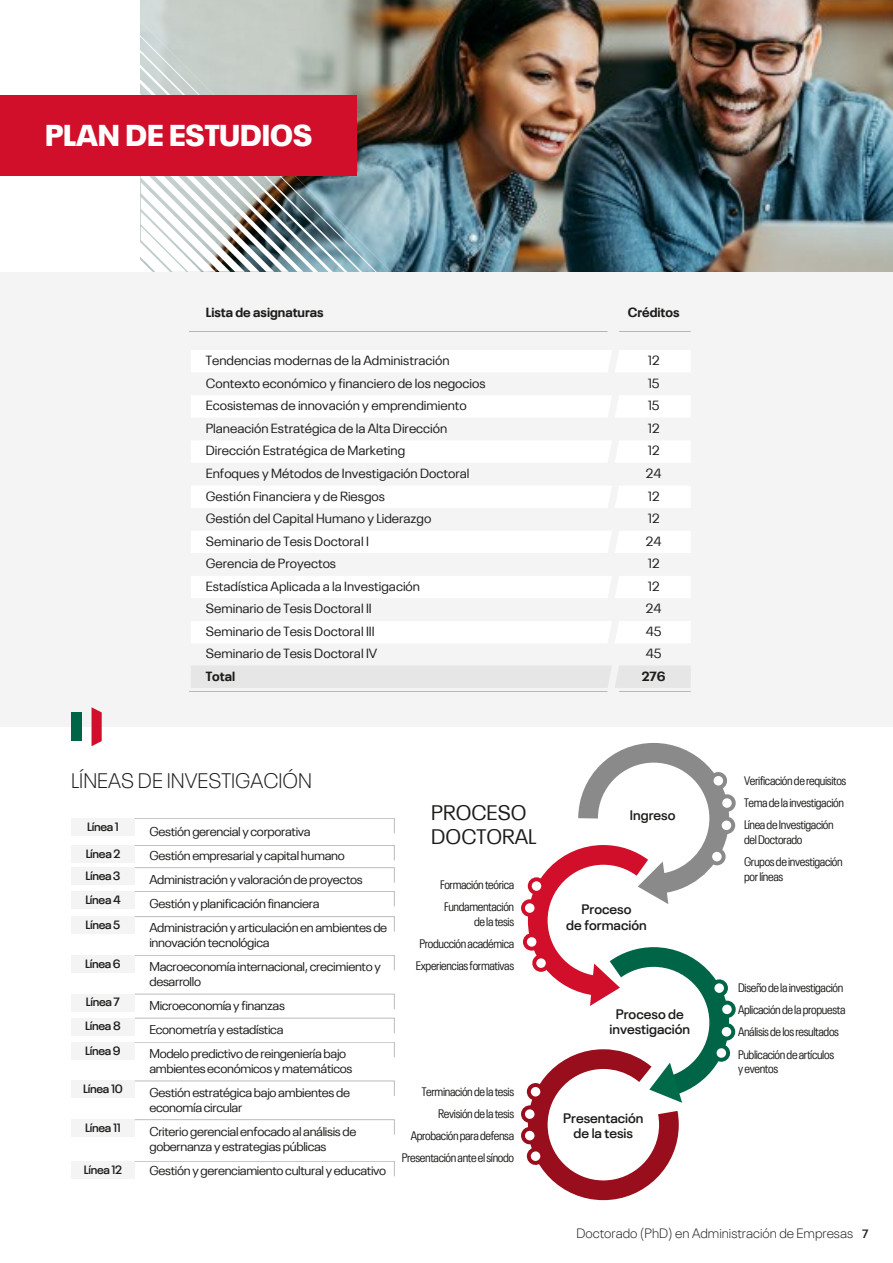
<style>
.page{position:relative;width:893px;height:1263px;background:#fff}
.page>*{position:absolute;margin:0;border:0;box-sizing:border-box;transform-origin:0 0}
.t1{font:900 30px "Neue Plak";color:#fff}
.t2{font:300 21px "Neue Plak";color:#1d1d1b}
.t3{font:21px/24px "Neue Plak";color:#1d1d1b}
.t4{font:600 13.8px/15.3px "Neue Plak";color:#1d1d1b;text-align:center}
.t5{font:300 13.5px "Neue Plak";color:#1d1d1b}
.t6{font:13.2px/22.5px "Neue Plak";color:#1d1d1b}
.t7{font:700 13.2px "Neue Plak";color:#1d1d1b}
.t8{font:12.75px/24px "Neue Plak";letter-spacing:-.025em;color:#1d1d1b}
.t9{font:condensed 12.3px/22.2px "Neue Plak";letter-spacing:-.03em;color:#1d1d1b}
.t10{font:600 12px/24.2px "Neue Plak";letter-spacing:-.025em;color:#1d1d1b}
.s1{font-weight:600;font-size:12px}
</style>
<div class="page">
<img style="left:392px;top:0;width:501px;height:272px">
<svg style="left:521px;top:743px;width:215px;height:458px"></svg>
<div style="left:712px;top:774px;width:13px;height:13px;background:#fff;border-radius:50%"></div>
<div style="left:710px;top:772px;width:17px;height:17px;border:4px solid #8a8a8a;border-radius:50%"></div>
<div style="left:530px;top:879px;width:13px;height:14px;background:#fff;border-radius:50%"></div>
<div style="left:528px;top:877px;width:17px;height:18px;border:4px solid #d10f2a;border-radius:50%"></div>
<div style="left:523px;top:901px;width:13px;height:14px;background:#fff;border-radius:50%"></div>
<div style="left:521px;top:899px;width:17px;height:18px;border:4px solid #d10f2a;border-radius:50%"></div>
<div style="left:525px;top:935px;width:13px;height:14px;background:#fff;border-radius:50%"></div>
<div style="left:523px;top:933px;width:17px;height:17px;border:4px solid #d10f2a;border-radius:50%"></div>
<div style="left:534px;top:956px;width:14px;height:14px;background:#fff;border-radius:50%"></div>
<div style="left:532px;top:954px;width:18px;height:18px;border:4px solid #d10f2a;border-radius:50%"></div>
<div style="left:712px;top:981px;width:14px;height:14px;background:#fff;border-radius:50%"></div>
<div style="left:710px;top:979px;width:18px;height:18px;border:4px solid #006547;border-radius:50%"></div>
<div style="left:720px;top:1002px;width:14px;height:14px;background:#fff;border-radius:50%"></div>
<div style="left:718px;top:1001px;width:18px;height:17px;border:4px solid #006547;border-radius:50%"></div>
<div style="left:720px;top:1025px;width:13px;height:13px;background:#fff;border-radius:50%"></div>
<div style="left:718px;top:1023px;width:17px;height:17px;border:4px solid #006547;border-radius:50%"></div>
<div style="left:714px;top:1046px;width:14px;height:14px;background:#fff;border-radius:50%"></div>
<div style="left:712px;top:1044px;width:18px;height:18px;border:4px solid #006547;border-radius:50%"></div>
<svg style="left:528px;top:1085px;width:15px;height:14px"></svg>
<div style="left:526px;top:1083px;width:19px;height:18px;border:4px solid #990e1d;border-radius:50%"></div>
<div style="left:523px;top:1107px;width:14px;height:14px;background:#fff;border-radius:50%"></div>
<div style="left:521px;top:1105px;width:18px;height:18px;border:4px solid #990e1d;border-radius:50%"></div>
<svg style="left:523px;top:1128px;width:14px;height:15px"></svg>
<div style="left:521px;top:1126px;width:18px;height:19px;border:4px solid #990e1d;border-radius:50%"></div>
<svg style="left:528px;top:1149px;width:15px;height:14px"></svg>
<div style="left:526px;top:1147px;width:19px;height:18px;border:4px solid #990e1d;border-radius:50%"></div>
<div style="left:720px;top:796px;width:14px;height:14px;background:#fff;border-radius:50%"></div>
<div style="left:718px;top:794px;width:18px;height:18px;border:4px solid #8a8a8a;border-radius:50%"></div>
<div style="left:720px;top:818px;width:13px;height:14px;background:#fff;border-radius:50%"></div>
<div style="left:718px;top:817px;width:17px;height:17px;border:4px solid #8a8a8a;border-radius:50%"></div>
<div style="left:710px;top:850px;width:14px;height:13px;background:#fff;border-radius:50%"></div>
<div style="left:708px;top:848px;width:18px;height:17px;border:4px solid #8a8a8a;border-radius:50%"></div>
<div style="left:0;top:272px;width:893px;height:455px;background:#f4f4f4"></div>
<div style="left:191px;top:351px;width:499px;height:21px;background:#fff"></div>
<div style="left:191px;top:396px;width:499px;height:21px;background:#fff"></div>
<div style="left:191px;top:441px;width:499px;height:21px;background:#fff"></div>
<div style="left:191px;top:486px;width:499px;height:21px;background:#fff"></div>
<div style="left:191px;top:531px;width:499px;height:22px;background:#fff"></div>
<div style="left:191px;top:576px;width:499px;height:22px;background:#fff"></div>
<div style="left:191px;top:622px;width:499px;height:21px;background:#fff"></div>
<div style="left:191px;top:666px;width:500px;height:22px;background:#e6e6e6"></div>
<hr style="left:189px;top:331px;width:419px;height:1px;background:#1d1d1b">
<hr style="left:619px;top:331px;width:72px;height:1px;background:#1d1d1b">
<hr style="left:189px;top:691px;width:419px;height:1px;background:#1d1d1b">
<hr style="left:619px;top:691px;width:72px;height:1px;background:#1d1d1b">
<svg style="left:141px;top:0;width:251px;height:272px;background:#adb6b3"></svg>
<div style="left:0;top:96px;width:357px;height:80px;background:#d10f2a"></div>
<div style="left:71px;top:712px;width:10px;height:29px;background:#006547"></div>
<svg style="left:92px;top:707px;width:10px;height:39px"></svg>
<div style="left:71px;top:818px;width:64px;height:17px;background:#f4f4f4"></div>
<div style="left:71px;top:845px;width:64px;height:18px;background:#f4f4f4"></div>
<div style="left:71px;top:867px;width:64px;height:18px;background:#f4f4f4"></div>
<div style="left:71px;top:891px;width:64px;height:17px;background:#f4f4f4"></div>
<div style="left:71px;top:916px;width:64px;height:18px;background:#f4f4f4"></div>
<div style="left:71px;top:955px;width:64px;height:17px;background:#f4f4f4"></div>
<div style="left:71px;top:994px;width:64px;height:17px;background:#f4f4f4"></div>
<div style="left:71px;top:1018px;width:64px;height:17px;background:#f4f4f4"></div>
<div style="left:71px;top:1042px;width:64px;height:17px;background:#f4f4f4"></div>
<div style="left:71px;top:1081px;width:64px;height:17px;background:#f4f4f4"></div>
<div style="left:71px;top:1119px;width:64px;height:18px;background:#f4f4f4"></div>
<div style="left:71px;top:1161px;width:64px;height:17px;background:#f4f4f4"></div>
<svg style="left:135px;top:845px;width:260px;height:15px"></svg>
<svg style="left:135px;top:818px;width:260px;height:15px"></svg>
<svg style="left:135px;top:867px;width:260px;height:16px"></svg>
<svg style="left:135px;top:891px;width:260px;height:15px"></svg>
<svg style="left:135px;top:916px;width:260px;height:15px"></svg>
<svg style="left:135px;top:955px;width:260px;height:15px"></svg>
<svg style="left:135px;top:994px;width:260px;height:15px"></svg>
<svg style="left:135px;top:1018px;width:260px;height:15px"></svg>
<svg style="left:135px;top:1042px;width:260px;height:15px"></svg>
<svg style="left:135px;top:1081px;width:260px;height:15px"></svg>
<svg style="left:135px;top:1161px;width:260px;height:15px"></svg>
<svg style="left:135px;top:1119px;width:260px;height:16px"></svg>
<h1 class="t1" style="left:45px;top:111px;width:269px">PLAN DE ESTUDIOS</h1>
<p class="t7" style="left:206px;top:301px;width:119px">Lista de asignaturas</p>
<p class="t7" style="left:628px;top:301px;width:53px">Créditos</p>
<p class="t6" style="left:206px;top:348px;width:281px">Tendencias modernas de la Administración Contexto económico y financiero de los negocios Ecosistemas de innovación y emprendimiento Planeación Estratégica de la Alta Dirección Dirección Estratégica de Marketing<br>Enfoques y Métodos de Investigación Doctoral Gestión Financiera y de Riesgos<br>Gestión del Capital Humano y Liderazgo Seminario de Tesis Doctoral I<br>Gerencia de Proyectos<br>Estadística Aplicada a la Investigación<br>Seminario de Tesis Doctoral II<br>Seminario de Tesis Doctoral III<br>Seminario de Tesis Doctoral IV</p>
<p class="t7" style="left:206px;top:666px;width:31px">Total</p>
<p class="t6" style="left:646px;top:348px;width:17px">12<br>15<br>15<br>12<br>12<br>24<br>12<br>12<br>24<br>12<br>12<br>24<br>45<br>45</p>
<p class="t7" style="left:642px;top:666px;width:25px">276</p>
<h2 class="t2" style="left:71px;top:765px;width:242px">LÍNEAS DE INVESTIGACIÓN</h2>
<p class="t8" style="left:149px;top:818px;width:239px">Gestión gerencial y corporativa<br>Gestión empresarial y capital humano Administración y valoración de proyectos Gestión y planificación financiera Administración y articulación en ambientes de</p>
<p class="t8" style="left:149px;top:929px;width:233px">innovación tecnológica<br>Macroeconomía internacional, crecimiento y</p>
<p class="t8" style="left:149px;top:968px;width:198px">desarrollo<br>Microeconomía y finanzas<br>Econometría y estadística<br>Modelo predictivo de reingeniería bajo</p>
<p class="t8" style="left:149px;top:1055px;width:204px">ambientes económicos y matemáticos<br>Gestión estratégica bajo ambientes de</p>
<p class="t8" style="left:149px;top:1094px;width:209px">economía circular<br>Criterio gerencial enfocado al análisis de</p>
<p class="t8" style="left:149px;top:1133px;width:238px">gobernanza y estrategias públicas<br>Gestión y gerenciamiento cultural y educativo</p>
<p class="t10" style="left:87px;top:813px;width:33px">Línea 1</p>
<p class="t10" style="left:86px;top:841px;width:36px;line-height:22.2px">Línea 2<br>Línea 3</p>
<p class="t10" style="left:85px;top:885px;width:37px;line-height:25.2px">Línea 4<br>Línea 5</p>
<p class="t10" style="left:85px;top:950px;width:37px">Línea 6</p>
<p class="t10" style="left:85px;top:989px;width:37px;text-align:justify">Línea 7<br>Línea 8<br>Línea 9</p>
<p class="t10" style="left:83px;top:1076px;width:41px">Línea 10</p>
<p class="t10" style="left:85px;top:1114px;width:37px">Línea 11</p>
<p class="t10" style="left:84px;top:1156px;width:40px">Línea 12</p>
<h2 class="t3" style="left:431px;top:798px;width:107px">PROCESO<br>DOCTORAL</h2>
<p class="t4" style="left:630px;top:806px;width:47px">Ingreso</p>
<p class="t9" style="left:440px;top:872px;width:76px;text-align:center">Formación teórica<br>Fundamentación</p>
<p class="t9" style="left:416px;top:909px;width:100px;text-align:justify;text-indent:58px">de la tesis Producción académica Experiencias formativas</p>
<p class="t9" style="left:402px;top:1079px;width:114px;text-align:right">Terminación de la tesis<br>Revisión de la tesis<br>Aprobación para defensa<br>Presentación ante el sínodo</p>
<p class="t4" style="left:566px;top:900px;width:82px">Proceso<br>de formación</p>
<p class="t4" style="left:609px;top:1005px;width:82px">Proceso de investigación</p>
<p class="t4" style="left:563px;top:1109px;width:82px">Presentación de la tesis</p>
<p class="t9" style="left:744px;top:769px;width:104px">Verificación de requisitos<br>Tema de la investigación<br>Línea de Investigación</p>
<p class="t9" style="left:744px;top:828px;width:100px">del Doctorado<br>Grupos de investigación</p>
<p class="t9" style="left:744px;top:865px;width:41px">por líneas</p>
<p class="t9" style="left:738px;top:975px;width:109px">Diseño de la investigación<br>Aplicación de la propuesta<br>Análisis de los resultados<br>Publicación de artículos</p>
<p class="t9" style="left:738px;top:1057px;width:42px">y eventos</p>
<p class="t5" style="left:576px;top:1223px;width:294px">Doctorado (PhD) en Administración de Empresas <span class="s1">7</span></p>
</div>
